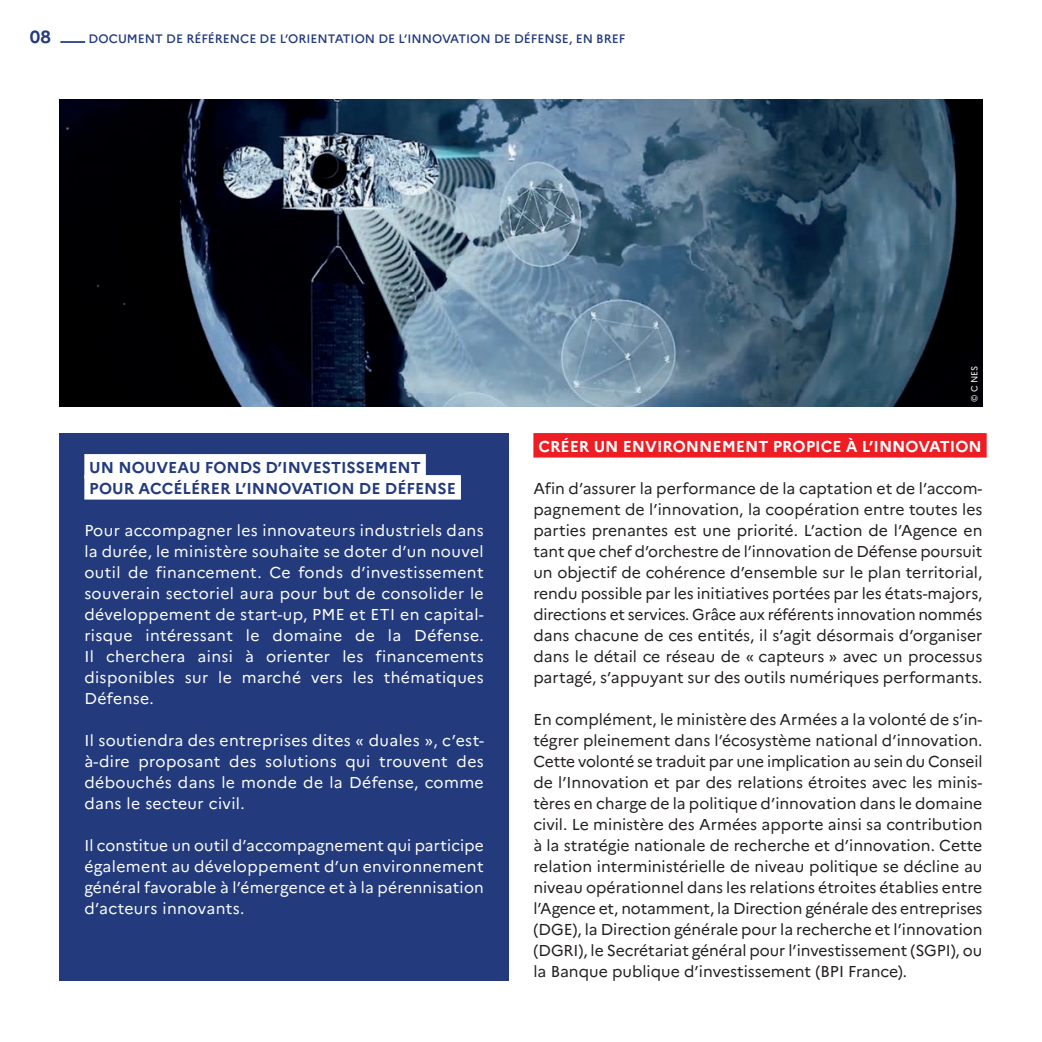
<style>
.page{position:relative;width:1042px;height:1042px;background:#fff}
.page>*{position:absolute;margin:0;border:0;box-sizing:border-box;transform-origin:0 0}
.t1{font:700 17.5px "Marianne";color:#233b7d}
.Texte_courant{font:15.75px/21px "Marianne";color:#231f20;text-align:justify}
.Texte_courant-2{font:15.75px/21px "Marianne";letter-spacing:.025em;color:#fff;text-align:justify}
.Sous_titre_encadré{font:700 15.75px "Marianne";color:#233b7d}
.Sous-titre{font:700 15.75px "Marianne";color:#fff}
.t2{font:500 12.25px "Marianne";color:#233b7d}
.t3{font:8.75px "Marianne";color:#fff}
</style>
<div class="page">
<hr style="left:60px;top:41px;width:25px;height:2px;background:#233b7d">
<div style="left:533px;top:433px;width:453px;height:24px;background:#ee1d23"></div>
<div style="left:60px;top:433px;width:448px;height:547px;background:#233b7d"></div>
<div style="left:84px;top:454px;width:342px;height:24px;background:#fff"></div>
<div style="left:84px;top:475px;width:377px;height:24px;background:#fff"></div>
<img style="left:60px;top:99px;width:922px;height:308px">
<p class="t1" style="left:30px;top:26px;width:23px">08</p>
<p class="t2" style="left:88px;top:31px;width:538px">DOCUMENT DE RÉFÉRENCE DE L’ORIENTATION DE L’INNOVATION DE DÉFENSE, EN BREF</p>
<p class="t3" style="left:969px;top:402px;width:38px;rotate:-90deg">© C NES</p>
<p class="Sous_titre_encadré" style="left:89px;top:457px;width:333px">UN NOUVEAU FONDS D’INVESTISSEMENT</p>
<p class="Sous_titre_encadré" style="left:89px;top:478px;width:368px">POUR ACCÉLÉRER L’INNOVATION DE DÉFENSE</p>
<p class="Texte_courant-2" style="left:84px;top:519px;width:401px">Pour accompagner les innovateurs industriels dans la durée, le ministère souhaite se doter d’un nouvel outil de financement. Ce fonds d’investissement souverain sectoriel aura pour but de consolider le développement de start-up, PME et ETI en capital&shy;risque intéressant le domaine de la Défense.<br>Il cherchera ainsi à orienter les financements disponibles sur le marché vers les thématiques Défense.</p>
<p class="Texte_courant-2" style="left:84px;top:729px;width:401px">Il soutiendra des entreprises dites « duales », c’est&shy;à-dire proposant des solutions qui trouvent des débouchés dans le monde de la Défense, comme dans le secteur civil.</p>
<p class="Texte_courant-2" style="left:84px;top:834px;width:401px">Il constitue un outil d’accompagnement qui participe également au développement d’un environnement général favorable à l’émergence et à la pérennisation d’acteurs innovants.</p>
<p class="Sous-titre" style="left:538px;top:436px;width:445px">CRÉER UN ENVIRONNEMENT PROPICE À L’INNOVATION</p>
<p class="Texte_courant" style="left:533px;top:477px;width:450px">Afin d’assurer la performance de la captation et de l’accom&shy;pagnement de l’innovation, la coopération entre toutes les parties prenantes est une priorité. L’action de l’Agence en tant que chef d’orchestre de l’innovation de Défense poursuit un objectif de cohérence d’ensemble sur le plan territorial, rendu possible par les initiatives portées par les états-majors, directions et services. Grâce aux référents innovation nommés dans chacune de ces entités, il s’agit désormais d’organiser dans le détail ce réseau de « capteurs » avec un processus partagé, s’appuyant sur des outils numériques performants.</p>
<p class="Texte_courant" style="left:533px;top:708px;width:451px">En complément, le ministère des Armées a la volonté de s’in&shy;tégrer pleinement dans l’écosystème national d’innovation.<br>Cette volonté se traduit par une implication au sein du Conseil de l’Innovation et par des relations étroites avec les minis&shy;tères en charge de la politique d’innovation dans le domaine civil. Le ministère des Armées apporte ainsi sa contribution à la stratégie nationale de recherche et d’innovation. Cette relation interministérielle de niveau politique se décline au niveau opérationnel dans les relations étroites établies entre l’Agence et, notamment, la Direction générale des entreprises (DGE), la Direction générale pour la recherche et l’innovation (DGRI), le Secrétariat général pour l’investissement (SGPI), ou la Banque publique d’investissement (BPI France).</p>
</div>
